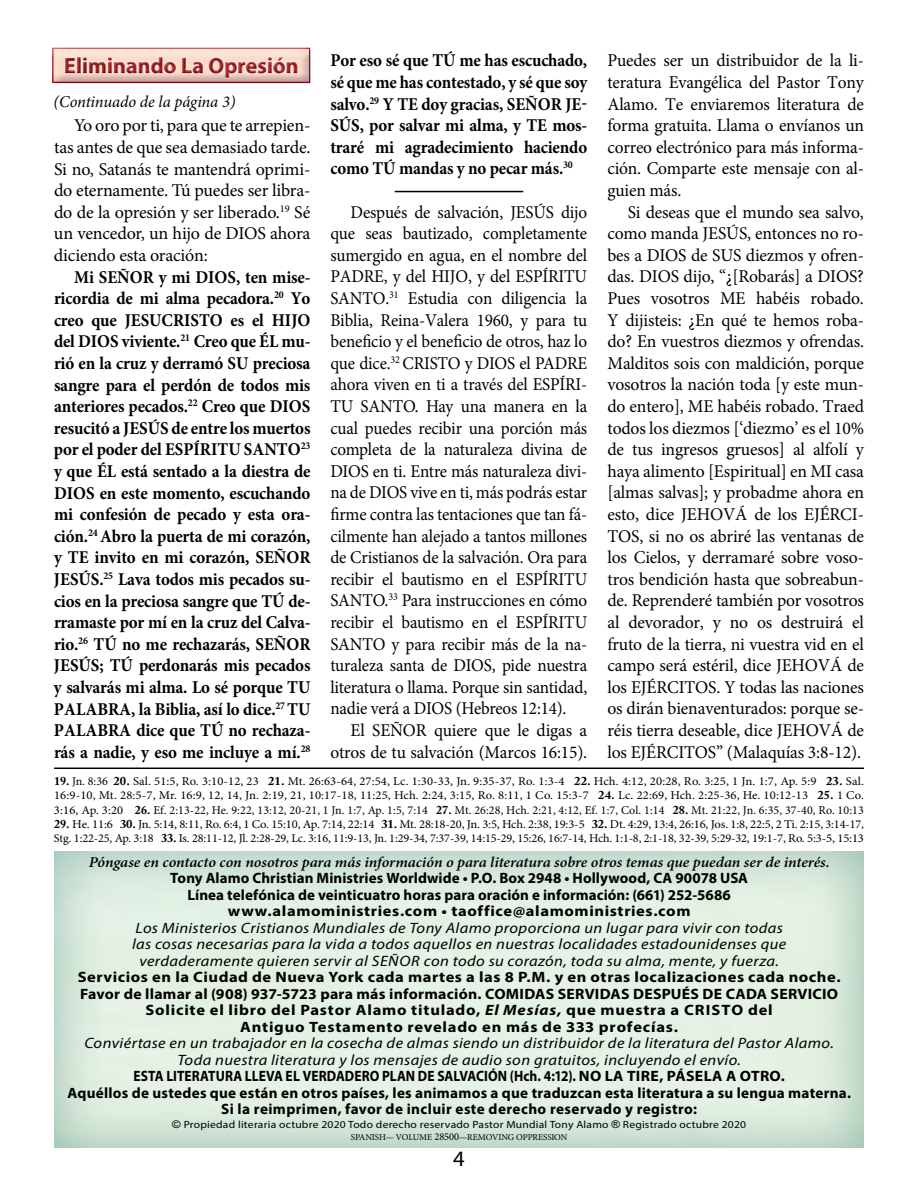
<style>
.page{position:relative;width:918px;height:1188px;background:#fff}
.page>*{position:absolute;margin:0;border:0;box-sizing:border-box;transform-origin:0 0}
.t1{font:700 22.5px "Myriad Pro";color:#9d191d}
.t2{font:22.05px "Myriad Pro";color:#000}
.t3{font:18px/21.6px "Minion Pro";letter-spacing:-.01em;color:#000;text-align:justify}
.t4{font:700 18px/21.6px "Minion Pro";letter-spacing:-.01em;color:#000;text-align:justify;scale:.94 1}
.t5{font:18px/21.6px "Minion Pro";letter-spacing:-.01em;color:#000;text-align:justify;scale:.95 1}
.t6{font:italic 16.5px "Minion Pro";letter-spacing:-.005em;color:#000}
.t7{font:italic 15px/16.5px "Myriad Pro";letter-spacing:.025em;color:#000;text-align:center;scale:1.1 1}
.t8{font:700 15px/16.5px "Myriad Pro";letter-spacing:.02em;color:#000;text-align:center;scale:.9 1}
.t9{font:700 15px/16.5px "Myriad Pro";letter-spacing:.02em;color:#000;text-align:center}
.t10{font:700 15px "Myriad Pro";letter-spacing:.045em;color:#000;scale:1.1 1}
.t11{font:italic 600 15px "Minion Pro";letter-spacing:-.005em;color:#000;scale:1.05 1}
.t12{font:700 15px "Myriad Pro";letter-spacing:.02em;color:#000;scale:1.1 1}
.t13{font:700 15px "Myriad Pro";letter-spacing:.02em;color:#000;scale:1.05 1}
.t14{font:12px/14.4px "Minion Pro";letter-spacing:-.01em;color:#000;text-align:justify}
.t15{font:12px/14.4px "Minion Pro";letter-spacing:-.01em;color:#000;scale:1.06 1}
.t16{font:10.5px "Myriad Pro";letter-spacing:.02em;color:#000;scale:1.1 1}
.t17{font:9px "Minion Pro";letter-spacing:-.015em;color:#000}
.s1{font-family:"Adobe Caslon Pro";font-weight:700}
.s2{font-style:italic}
.s3{font-family:"Arial"}
.s4{font-size:10.5px}
</style>
<div class="page">
<div style="left:41px;top:840px;width:836px;height:309px;background:#005a5a;opacity:.5"></div>
<hr style="left:54px;top:768px;width:810px;height:1px;background:#000">
<hr style="left:395px;top:191px;width:128px;height:1px;background:#000">
<div style="left:46px;top:41px;width:276px;height:43px;background:#410156;opacity:.35"></div>
<div style="left:63px;top:54px;width:235px;height:24px;background:#fae3d2"></div>
<div style="left:63px;top:55px;width:236px;height:25px;background:#7b1a32;opacity:.75"></div>
<p class="t1" style="left:64px;top:50px;width:236px">Eliminando La Opresión</p>
<p class="t6" style="left:54px;top:91px;width:183px">(Continuado de la página 3)</p>
<p class="t3" style="left:54px;top:115px;width:258px;text-indent:20px">Yo oro por ti, para que te arrepien&shy;tas antes de que sea demasiado tarde.<br>Si no, Satanás te mantendrá oprimi&shy;do eternamente. Tú puedes ser libra&shy;do de la opresión y ser liberado.<sup>19</sup> Sé un vencedor, un hijo de DIOS ahora diciendo esta oración:</p>
<p class="t4" style="left:54px;top:266px;width:274px;text-indent:20px">Mi Señor y mi DIOS, ten mise&shy;ricordia de mi alma pecadora.<sup>20</sup> Yo creo que JESUCRISTO</p>
<p class="t4" style="left:54px;top:309px;width:274px;text-align:left;text-indent:177px">es el Hijo del DIOS viviente.<sup>21</sup> Creo que Él mu&shy;rió en la cruz y derramó Su preciosa sangre para el perdón de todos mis anteriores pecados.<sup>22</sup> Creo que DIOS resucitó a JESÚS de entre los muertos por el poder del Espíritu Santo<sup>23 </sup>y que Él está sentado a la diestra de<br>DIOS</p>
<p class="t4" style="left:54px;top:482px;width:274px;text-indent:46px">en este momento, escuchando mi confesión de pecado y esta ora&shy;ción.<sup>24</sup> Abro la puerta de mi corazón, y Te invito en mi corazón, Señor JESÚS.<sup>25</sup> Lava todos mis pecados su&shy;cios en la preciosa sangre que Tú de&shy;rramaste por mí en la cruz del Calva&shy;rio.<sup>26</sup> Tú no me rechazarás, Señor JESÚS; Tú perdonarás mis pecados y salvarás mi alma. Lo sé porque Tu Palabra, la Biblia, así lo dice.<sup>27</sup> Tu Palabra dice que Tú no rechaza&shy;rás a nadie, y eso me incluye a mí.<sup>28</sup></p>
<p class="t4" style="left:330px;top:50px;width:275px">Por eso sé que Tú me has escuchado, sé que me has contestado, y sé que soy salvo.<sup>29</sup> Y Te doy gracias, Señor JE-SÚS, por salvar mi alma, y Te mos&shy;traré mi agradecimiento haciendo como Tú mandas y no pecar más.<sup>30</sup></p>
<p class="t5" style="left:330px;top:201px;width:272px;text-indent:20px">Después de salvación, JESÚS dijo que seas bautizado, completamente sumergido en agua, en el nombre del PADRE, y del HIJO, y del ESPÍRITU SANTO.<sup>31</sup> Estudia con diligencia la Biblia, Reina-Valera 1960, y para tu beneficio y el beneficio de otros, haz lo que dice.<sup>32</sup> CRISTO y DIOS el PADRE ahora viven en ti a través del ESPÍRI-TU SANTO. Hay una manera en la cual puedes recibir una porción más completa de la naturaleza divina de DIOS en ti. Entre más naturaleza divi&shy;na de DIOS vive en ti, más podrás estar firme contra las tentaciones que tan fá&shy;cilmente han alejado a tantos millones de Cristianos de la salvación. Ora para recibir el bautismo en el ESPÍRITU SANTO.<sup>33</sup> Para instrucciones en cómo recibir el bautismo en el ESPÍRITU SANTO y para recibir más de la na&shy;turaleza santa de DIOS, pide nuestra literatura o llama. Porque sin santidad, nadie verá a DIOS (Hebreos 12:14).</p>
<p class="t3" style="left:330px;top:720px;width:258px;text-align:right">El SEÑOR quiere que le digas a otros de tu salvación (Marcos 16:15).</p>
<p class="t3" style="left:607px;top:50px;width:258px">Puedes ser un distribuidor de la li&shy;teratura Evangélica del Pastor Tony Alamo. Te enviaremos literatura de forma gratuita. Llama o envíanos un correo electrónico para más informa&shy;ción. Comparte este mensaje con al&shy;guien más.</p>
<p class="t3" style="left:607px;top:201px;width:258px;text-indent:20px">Si deseas que el mundo sea salvo, como manda JESÚS, entonces no ro&shy;bes a DIOS de SUS diezmos y ofren&shy;das. DIOS dijo, “¿[Robarás] a DIOS?<br>Pues vosotros ME habéis robado.<br>Y dijisteis: ¿En qué te hemos roba&shy;do? En vuestros diezmos y ofrendas.<br>Malditos sois con maldición, porque vosotros la nación toda [y este mun&shy;do entero], ME habéis robado. Traed todos los diezmos [‘diezmo’ es el 10% de tus ingresos gruesos] al alfolí y haya alimento [Espiritual] en MI casa [almas salvas]; y probadme ahora en esto, dice JEHOVÁ de los EJÉRCI-TOS, si no os abriré las ventanas de los Cielos, y derramaré sobre voso&shy;tros bendición hasta que sobreabun&shy;de. Reprenderé también por vosotros al devorador, y no os destruirá el fruto de la tierra, ni vuestra vid en el campo será estéril, dice JEHOVÁ de los EJÉRCITOS. Y todas las naciones os dirán bienaventurados: porque se&shy;réis tierra deseable, dice JEHOVÁ de los EJÉRCITOS” (Malaquías 3:8-12).</p>
<p class="t14" style="left:54px;top:774px;width:812px"><span class="s1">19.</span> Jn. 8:36 <span class="s1">20.</span> Sal. 51:5, Ro. 3:10-12, 23 <span class="s1">21.</span> Mt. 26:63-64, 27:54, Lc. 1:30-33, Jn. 9:35-37, Ro. 1:3-4 <span class="s1">22.</span> Hch. 4:12, 20:28, Ro. 3:25, 1 Jn. 1:7, Ap. 5:9 <span class="s1">23.</span> Sal.<br>16:9-10, Mt. 28:5-7, Mr. 16:9, 12, 14, Jn. 2:19, 21, 10:17-18, 11:25, Hch. 2:24, 3:15, Ro. 8:11, 1 Co. 15:3-7 <span class="s1">24.</span> Lc. 22:69, Hch. 2:25-36, He. 10:12-13 <span class="s1">25.</span> 1 Co.<br>3:16, Ap. 3:20 <span class="s1">26.</span> Ef. 2:13-22, He. 9:22, 13:12, 20-21, 1 Jn. 1:7, Ap. 1:5, 7:14 <span class="s1">27.</span> Mt. 26:28, Hch. 2:21, 4:12, Ef. 1:7, Col. 1:14 <span class="s1">28.</span> Mt. 21:22, Jn. 6:35, 37-40, Ro. 10:13</p>
<p class="t15" style="left:54px;top:817px;width:766px"><span class="s1">29.</span> He. 11:6 <span class="s1">30.</span> Jn. 5:14, 8:11, Ro. 6:4, 1 Co. 15:10, Ap. 7:14, 22:14 <span class="s1">31.</span> Mt. 28:18-20, Jn. 3:5, Hch. 2:38, 19:3-5 <span class="s1">32.</span> Dt. 4:29, 13:4, 26:16, Jos. 1:8, 22:5, 2 Ti. 2:15, 3:14-17,<br>Stg. 1:22-25, Ap. 3:18 <span class="s1">33.</span> Is. 28:11-12, Jl. 2:28-29, Lc. 3:16, 11:9-13, Jn. 1:29-34, 7:37-39, 14:15-29, 15:26, 16:7-14, Hch. 1:1-8, 2:1-18, 32-39, 5:29-32, 19:1-7, Ro. 5:3-5, 15:13</p>
<p class="t11" style="left:89px;top:851px;width:707px">Póngase en contacto con nosotros para más información o para literatura sobre otros temas que puedan ser de interés.</p>
<p class="t9" style="left:170px;top:869px;width:579px">Tony Alamo Christian Ministries Worldwide • P.O. Box 2948 • Hollywood, CA 90078 USA<br>Línea telefónica de veinticuatro horas para oración e información: (661) 252-5686 www.alamoministries.com • taoffice@alamoministries.com</p>
<p class="t7" style="left:132px;top:919px;width:596px">Los Ministerios Cristianos Mundiales de Tony Alamo proporciona un lugar para vivir con todas las cosas necesarias para la vida a todos aquellos en nuestras localidades estadounidenses que verdaderamente quieren servir al Señor con todo su corazón, toda su alma, mente, y fuerza.</p>
<p class="t12" style="left:78px;top:967px;width:695px">Servicios en la Ciudad de Nueva York cada martes a las 8 P.M. y en otras localizaciones cada noche.</p>
<p class="t13" style="left:80px;top:984px;width:723px">Favor de llamar al (908) 937-5723 para más información. COMIDAS SERVIDAS DESPUÉS DE CADA SERVICIO</p>
<p class="t10" style="left:146px;top:1000px;width:509px">Solicite el libro del Pastor Alamo titulado, <span class="s2">El Mesías,</span> que muestra a Cristo</p>
<p class="t12" style="left:748px;top:1000px;width:24px">del</p>
<p class="t10" style="left:240px;top:1017px;width:400px">Antiguo Testamento revelado en más de 333 profecías.</p>
<p class="t7" style="left:84px;top:1035px;width:683px">Conviértase en un trabajador en la cosecha de almas siendo un distribuidor de la literatura del Pastor Alamo.<br>Toda nuestra literatura y los mensajes de audio son gratuitos, incluyendo el envío.</p>
<p class="t8" style="left:67px;top:1067px;width:872px">ESTA LITERATURA LLEVA EL VERDADERO PLAN DE SALVACIÓN (Hch. 4:12). NO LA TIRE, PÁSELA A OTRO.<br>Aquéllos de ustedes que están en otros países, les animamos a que traduzcan esta literatura a su lengua materna.<br>Si la reimprimen, favor de incluir este derecho reservado y registro:</p>
<p class="t16" style="left:172px;top:1118px;width:523px"><span class="s3">©</span> Propiedad literaria octubre 2020 Todo derecho reservado Pastor Mundial Tony Alamo <span class="s3">®</span> Registrado octubre 2020</p>
<p class="t17" style="left:351px;top:1131px;width:218px">SPANISH— VOLUME <span class="s4">28500</span>—REMOVING OPPRESSION</p>
<p class="t2" style="left:453px;top:1145px;width:13px">4</p>
</div>
